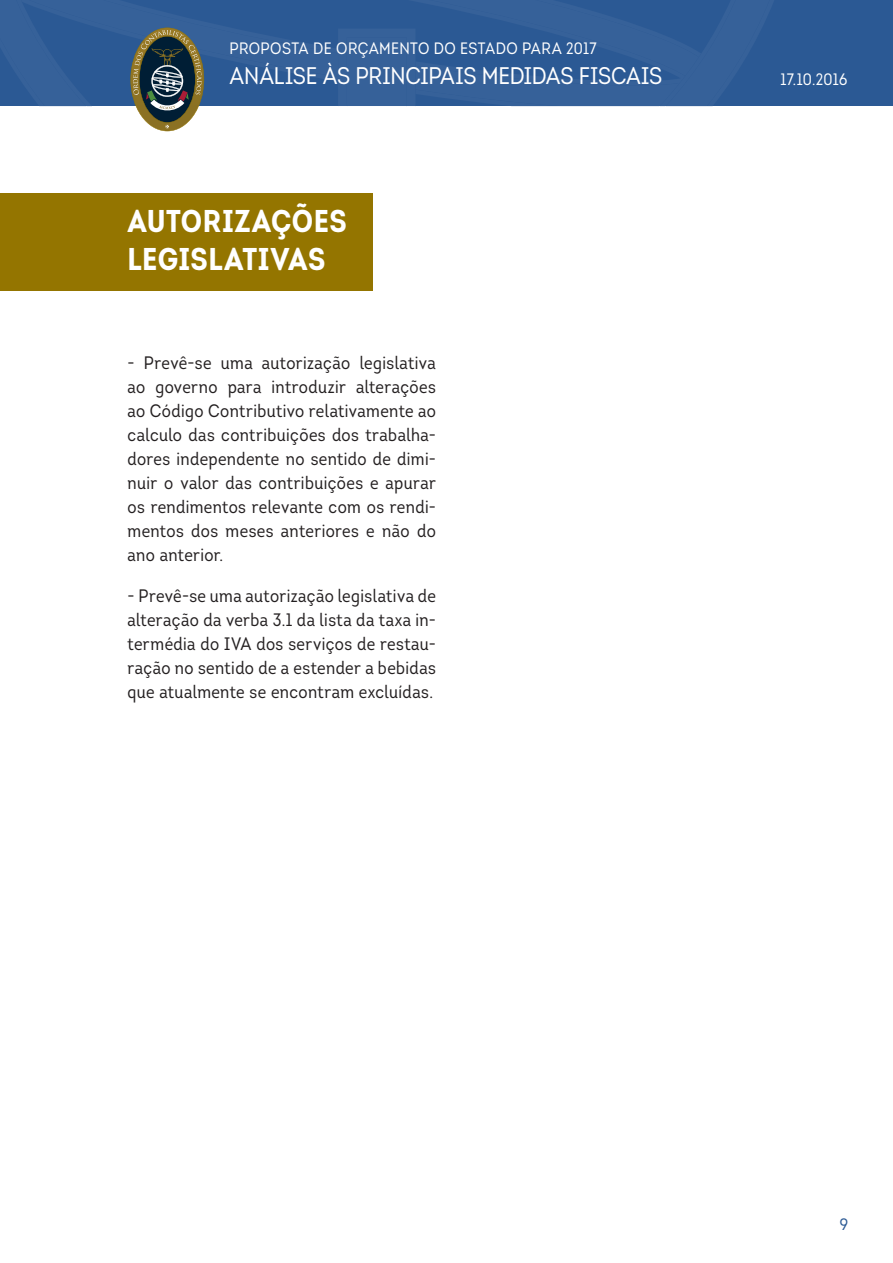
<style>
.page{position:relative;width:893px;height:1263px;background:#fff}
.page>*{position:absolute;margin:0;border:0;box-sizing:border-box;transform-origin:0 0}
.Paragraph_Style_1{font:700 31.5px/37.8px "Intro Condensed";letter-spacing:.015em;color:#fff}
.t1{font:24px "Intro Condensed";letter-spacing:-.01em;color:#fff}
.t2{font:18px/24px "Intro Condensed";letter-spacing:.02em;color:#231f20;text-align:justify}
.t3{font:16.5px "Intro Condensed";letter-spacing:.02em;color:#fff}
.t4{font:16.5px "Intro Condensed";color:#2b5994}
</style>
<div class="page">
<div style="left:0;top:0;width:893px;height:106px;background:#2b5994"></div>
<svg style="left:0;top:0;width:774px;height:106px"></svg>
<svg style="left:130px;top:28px;width:74px;height:103px"></svg>
<div style="left:0;top:193px;width:373px;height:98px;background:#947500"></div>
<p class="t3" style="left:230px;top:38px;width:368px">PROPOSTA DE ORÇAMENTO DO ESTADO PARA 2017</p>
<h2 class="t1" style="left:230px;top:60px;width:434px">ANÁLISE ÀS PRINCIPAIS MEDIDAS FISCAIS</h2>
<p class="t3" style="left:780px;top:69px;width:68px">17.10.2016</p>
<p class="Paragraph_Style_1" style="left:128px;top:202px;width:221px">AUTORIZAÇÕES<br>LEGISLATIVAS</p>
<p class="t2" style="left:128px;top:351px;width:310px">- Prevê-se uma autorização legislativa ao governo para introduzir alterações ao Código Contributivo relativamente ao calculo das contribuições dos trabalha&shy;dores independente no sentido de dimi&shy;nuir o valor das contribuições e apurar os rendimentos relevante com os rendi&shy;mentos dos meses anteriores e não do ano anterior.</p>
<p class="t2" style="left:128px;top:584px;width:310px">- Prevê-se uma autorização legislativa de alteração da verba 3.1 da lista da taxa in&shy;termédia do IVA dos serviços de restau&shy;ração no sentido de a estender a bebidas que atualmente se encontram excluídas.</p>
<p class="t4" style="left:840px;top:1214px;width:10px">9</p>
</div>
